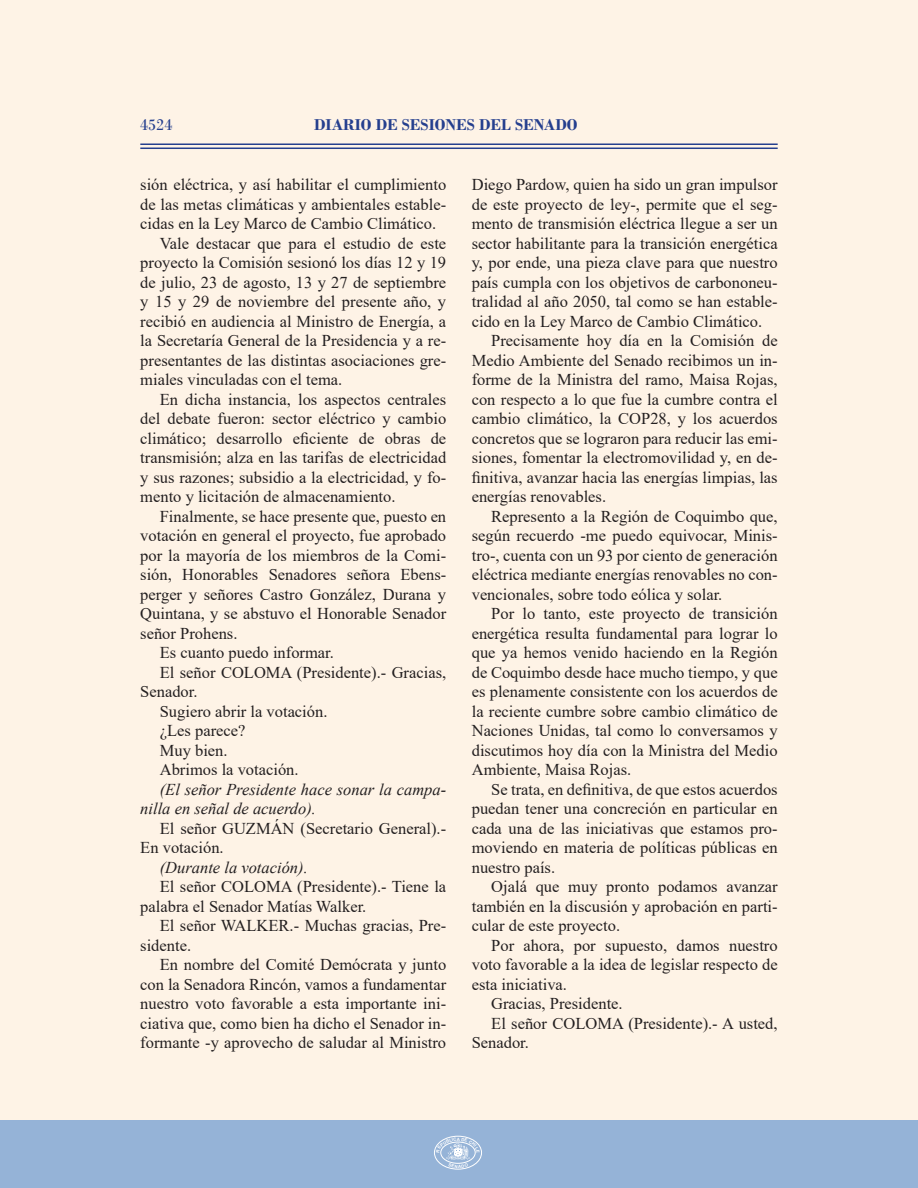
<style>
.page{position:relative;width:918px;height:1188px;background:#fff}
.page>*{position:absolute;margin:0;border:0;box-sizing:border-box;transform-origin:0 0}
.Párrafo_Texto_Sesión{font:16.5px/19.5px "Times New Roman";color:#231f20;text-align:justify}
.Párrafo_Texto_Sesión-2{font:italic 16.5px/19.5px "Times New Roman";color:#231f20}
.t1{font:700 16.5px "Bodoni";color:#253f8e}
.t2{font:16.5px "Bodoni";color:#253f8e}
.t3{font:700 4.5px "Arial";color:#fff}
</style>
<div class="page">
<div style="left:0;top:1120px;width:918px;height:68px;background:#95b3d7"></div>
<div style="left:434px;top:1136px;width:48px;height:33px;border:1px solid #fff;border-radius:50%"></div>
<hr style="left:140px;top:148px;width:638px;height:1px;background:#253f8e">
<hr style="left:140px;top:144px;width:638px;height:1px;background:#253f8e">
<svg style="left:436px;top:1137px;width:44px;height:31px"></svg>
<p class="t2" style="left:140px;top:115px;width:34px">4524</p>
<p class="t1" style="left:314px;top:114px;width:265px">DIARIO DE SESIONES DEL SENADO</p>
<p class="Párrafo_Texto_Sesión" style="left:140px;top:174px;width:307px">sión eléctrica, y así habilitar el cumplimiento de las metas climáticas y ambientales estable&shy;cidas en la Ley Marco de Cambio Climático.</p>
<p class="Párrafo_Texto_Sesión" style="left:140px;top:233px;width:307px;text-indent:20px">Vale destacar que para el estudio de este proyecto la Comisión sesionó los días 12 y 19 de julio, 23 de agosto, 13 y 27 de septiembre y 15 y 29 de noviembre del presente año, y recibió en audiencia al Ministro de Energía, a la Secretaría General de la Presidencia y a re&shy;presentantes de las distintas asociaciones gre&shy;miales vinculadas con el tema.</p>
<p class="Párrafo_Texto_Sesión" style="left:140px;top:389px;width:307px;text-indent:20px">En dicha instancia, los aspectos centrales del debate fueron: sector eléctrico y cambio climático; desarrollo eficiente de obras de transmisión; alza en las tarifas de electricidad y sus razones; subsidio a la electricidad, y fo&shy;mento y licitación de almacenamiento.</p>
<p class="Párrafo_Texto_Sesión" style="left:140px;top:506px;width:307px;text-indent:20px">Finalmente, se hace presente que, puesto en votación en general el proyecto, fue aprobado por la mayoría de los miembros de la Comi&shy;sión, Honorables Senadores señora Ebens&shy;perger y señores Castro González, Durana y Quintana, y se abstuvo el Honorable Senador señor Prohens.</p>
<p class="Párrafo_Texto_Sesión" style="left:160px;top:642px;width:176px">Es cuanto puedo informar.</p>
<p class="Párrafo_Texto_Sesión" style="left:140px;top:662px;width:307px;text-indent:20px">El señor COLOMA (Presidente).- Gracias,<br>Senador.</p>
<p class="Párrafo_Texto_Sesión" style="left:160px;top:701px;width:169px">Sugiero abrir la votación.</p>
<p class="Párrafo_Texto_Sesión" style="left:160px;top:720px;width:87px">¿Les parece?</p>
<p class="Párrafo_Texto_Sesión" style="left:160px;top:740px;width:69px">Muy bien.</p>
<p class="Párrafo_Texto_Sesión" style="left:160px;top:759px;width:140px">Abrimos la votación.</p>
<p class="Párrafo_Texto_Sesión-2" style="left:140px;top:779px;width:307px;text-indent:20px">(El señor Presidente hace sonar la campa&shy;nilla en señal de acuerdo).</p>
<p class="Párrafo_Texto_Sesión" style="left:140px;top:818px;width:307px;text-indent:20px">El señor GUZMÁN (Secretario General).-<br>En votación.</p>
<p class="Párrafo_Texto_Sesión-2" style="left:160px;top:857px;width:150px">(Durante la votación).</p>
<p class="Párrafo_Texto_Sesión" style="left:140px;top:876px;width:307px;text-indent:20px">El señor COLOMA (Presidente).- Tiene la palabra el Senador Matías Walker.</p>
<p class="Párrafo_Texto_Sesión" style="left:140px;top:915px;width:307px;text-indent:20px">El señor WALKER.- Muchas gracias, Pre&shy;sidente.</p>
<p class="Párrafo_Texto_Sesión" style="left:140px;top:954px;width:307px;text-indent:20px">En nombre del Comité Demócrata y junto con la Senadora Rincón, vamos a fundamentar nuestro voto favorable a esta importante ini&shy;ciativa que, como bien ha dicho el Senador in&shy;formante -y aprovecho de saludar al Ministro</p>
<p class="Párrafo_Texto_Sesión" style="left:472px;top:174px;width:307px">Diego Pardow, quien ha sido un gran impulsor de este proyecto de ley-, permite que el seg&shy;mento de transmisión eléctrica llegue a ser un sector habilitante para la transición energética y, por ende, una pieza clave para que nuestro país cumpla con los objetivos de carbononeu&shy;tralidad al año 2050, tal como se han estable&shy;cido en la Ley Marco de Cambio Climático.</p>
<p class="Párrafo_Texto_Sesión" style="left:472px;top:330px;width:307px;text-indent:20px">Precisamente hoy día en la Comisión de Medio Ambiente del Senado recibimos un in&shy;forme de la Ministra del ramo, Maisa Rojas, con respecto a lo que fue la cumbre contra el cambio climático, la COP28, y los acuerdos concretos que se lograron para reducir las emi&shy;siones, fomentar la electromovilidad y, en de&shy;finitiva, avanzar hacia las energías limpias, las energías renovables.</p>
<p class="Párrafo_Texto_Sesión" style="left:472px;top:506px;width:307px;text-indent:20px">Represento a la Región de Coquimbo que, según recuerdo -me puedo equivocar, Minis&shy;tro-, cuenta con un 93 por ciento de generación eléctrica mediante energías renovables no con&shy;vencionales, sobre todo eólica y solar.</p>
<p class="Párrafo_Texto_Sesión" style="left:472px;top:603px;width:307px;text-indent:20px">Por lo tanto, este proyecto de transición energética resulta fundamental para lograr lo que ya hemos venido haciendo en la Región de Coquimbo desde hace mucho tiempo, y que es plenamente consistente con los acuerdos de la reciente cumbre sobre cambio climático de Naciones Unidas, tal como lo conversamos y discutimos hoy día con la Ministra del Medio Ambiente, Maisa Rojas.</p>
<p class="Párrafo_Texto_Sesión" style="left:472px;top:779px;width:307px;text-indent:20px">Se trata, en definitiva, de que estos acuerdos puedan tener una concreción en particular en cada una de las iniciativas que estamos pro&shy;moviendo en materia de políticas públicas en nuestro país.</p>
<p class="Párrafo_Texto_Sesión" style="left:472px;top:876px;width:307px;text-indent:20px">Ojalá que muy pronto podamos avanzar también en la discusión y aprobación en parti&shy;cular de este proyecto.</p>
<p class="Párrafo_Texto_Sesión" style="left:472px;top:935px;width:307px;text-indent:20px">Por ahora, por supuesto, damos nuestro voto favorable a la idea de legislar respecto de esta iniciativa.</p>
<p class="Párrafo_Texto_Sesión" style="left:491px;top:993px;width:133px">Gracias, Presidente.</p>
<p class="Párrafo_Texto_Sesión" style="left:472px;top:1013px;width:307px;text-indent:20px">El señor COLOMA (Presidente).- A usted,<br>Senador.</p>
<p class="t3" style="left:457px;top:1136px;width:5px">A</p>
</div>
